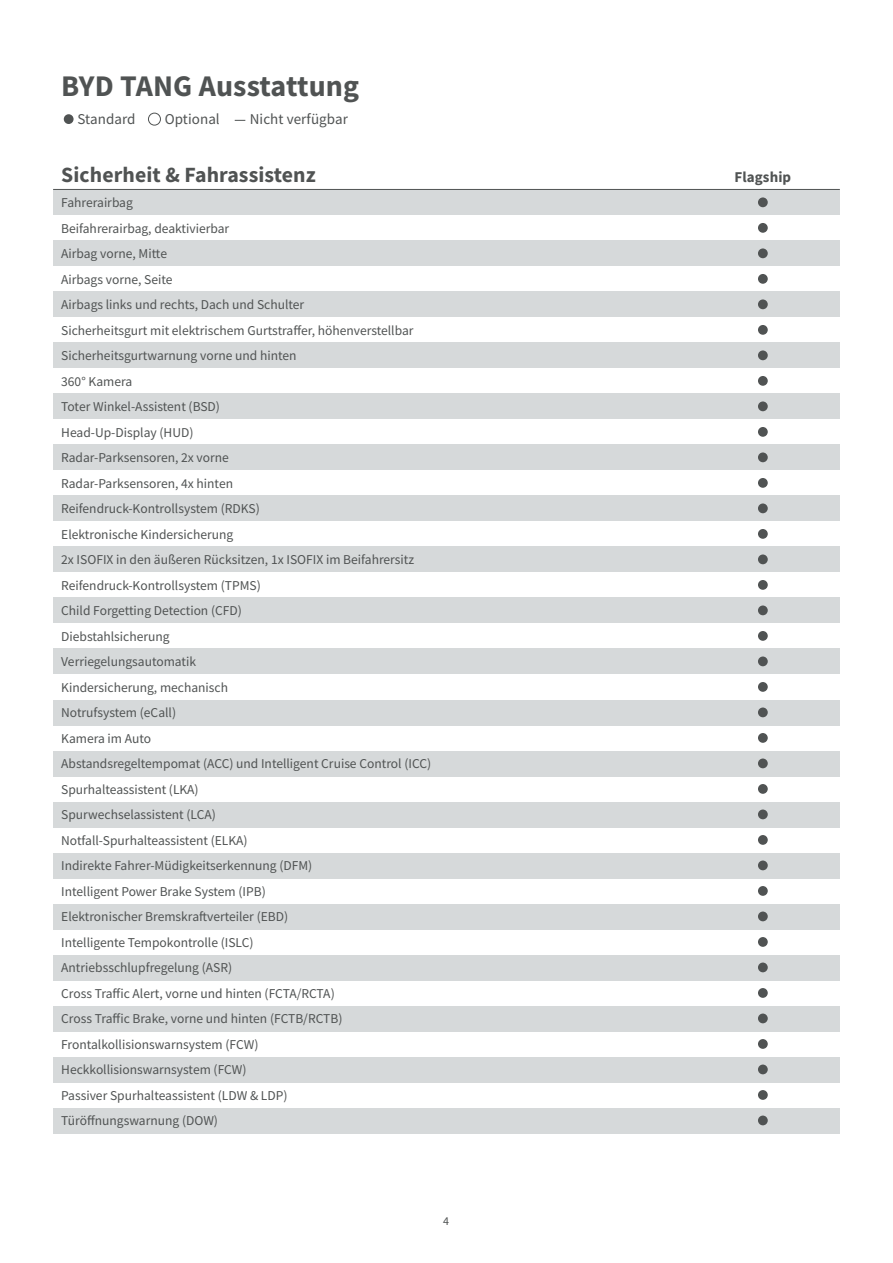
<style>
.page{position:relative;width:893px;height:1263px;background:#fff}
.page>*{position:absolute;margin:0;border:0;box-sizing:border-box;transform-origin:0 0}
.t1{font:700 30px "Source Sans Pro";letter-spacing:.005em;color:#505353}
.t2{font:700 21.75px "Source Sans Pro";letter-spacing:.005em;color:#505353}
.t3{font:15px "Source Sans Pro";letter-spacing:.005em;color:#505353}
.t4{font:700 15px "Source Sans Pro";letter-spacing:.005em;color:#505353}
.t5{font:13.5px/25.5px "Source Sans Pro";color:#505353}
.t6{font:12px "Source Sans Pro";color:#505353}
</style>
<div class="page">
<div style="left:64px;top:114px;width:10px;height:10px;background:#505353;border-radius:50%"></div>
<div style="left:148px;top:113px;width:13px;height:12px;border:1px solid #505353;border-radius:50%"></div>
<div style="left:53px;top:189px;width:787px;height:26px;background:#d6d9da"></div>
<div style="left:53px;top:240px;width:787px;height:26px;background:#d6d9da"></div>
<div style="left:53px;top:291px;width:787px;height:26px;background:#d6d9da"></div>
<div style="left:53px;top:342px;width:787px;height:26px;background:#d6d9da"></div>
<div style="left:53px;top:394px;width:787px;height:25px;background:#d6d9da"></div>
<div style="left:53px;top:445px;width:787px;height:25px;background:#d6d9da"></div>
<div style="left:53px;top:496px;width:787px;height:25px;background:#d6d9da"></div>
<div style="left:53px;top:547px;width:787px;height:25px;background:#d6d9da"></div>
<div style="left:53px;top:598px;width:787px;height:25px;background:#d6d9da"></div>
<div style="left:53px;top:649px;width:787px;height:25px;background:#d6d9da"></div>
<div style="left:53px;top:700px;width:787px;height:25px;background:#d6d9da"></div>
<div style="left:53px;top:751px;width:787px;height:25px;background:#d6d9da"></div>
<div style="left:53px;top:802px;width:787px;height:25px;background:#d6d9da"></div>
<div style="left:53px;top:853px;width:787px;height:25px;background:#d6d9da"></div>
<div style="left:53px;top:904px;width:787px;height:25px;background:#d6d9da"></div>
<div style="left:53px;top:955px;width:787px;height:25px;background:#d6d9da"></div>
<div style="left:53px;top:1006px;width:787px;height:25px;background:#d6d9da"></div>
<div style="left:53px;top:1057px;width:787px;height:25px;background:#d6d9da"></div>
<div style="left:53px;top:1108px;width:787px;height:25px;background:#d6d9da"></div>
<div style="left:758px;top:197px;width:10px;height:10px;background:#505353;border-radius:50%"></div>
<div style="left:758px;top:223px;width:10px;height:10px;background:#505353;border-radius:50%"></div>
<div style="left:758px;top:248px;width:10px;height:10px;background:#505353;border-radius:50%"></div>
<div style="left:758px;top:274px;width:10px;height:10px;background:#505353;border-radius:50%"></div>
<div style="left:758px;top:299px;width:10px;height:10px;background:#505353;border-radius:50%"></div>
<div style="left:758px;top:325px;width:10px;height:10px;background:#505353;border-radius:50%"></div>
<div style="left:758px;top:350px;width:10px;height:10px;background:#505353;border-radius:50%"></div>
<div style="left:758px;top:376px;width:10px;height:10px;background:#505353;border-radius:50%"></div>
<div style="left:758px;top:401px;width:10px;height:10px;background:#505353;border-radius:50%"></div>
<div style="left:758px;top:427px;width:10px;height:10px;background:#505353;border-radius:50%"></div>
<div style="left:758px;top:452px;width:10px;height:10px;background:#505353;border-radius:50%"></div>
<div style="left:758px;top:478px;width:10px;height:10px;background:#505353;border-radius:50%"></div>
<div style="left:758px;top:503px;width:10px;height:10px;background:#505353;border-radius:50%"></div>
<div style="left:758px;top:529px;width:10px;height:10px;background:#505353;border-radius:50%"></div>
<div style="left:758px;top:554px;width:10px;height:10px;background:#505353;border-radius:50%"></div>
<div style="left:758px;top:580px;width:10px;height:10px;background:#505353;border-radius:50%"></div>
<div style="left:758px;top:605px;width:10px;height:10px;background:#505353;border-radius:50%"></div>
<div style="left:758px;top:631px;width:10px;height:10px;background:#505353;border-radius:50%"></div>
<div style="left:758px;top:656px;width:10px;height:10px;background:#505353;border-radius:50%"></div>
<div style="left:758px;top:682px;width:10px;height:10px;background:#505353;border-radius:50%"></div>
<div style="left:758px;top:707px;width:10px;height:10px;background:#505353;border-radius:50%"></div>
<div style="left:758px;top:733px;width:10px;height:10px;background:#505353;border-radius:50%"></div>
<div style="left:758px;top:758px;width:10px;height:10px;background:#505353;border-radius:50%"></div>
<div style="left:758px;top:784px;width:10px;height:10px;background:#505353;border-radius:50%"></div>
<div style="left:758px;top:809px;width:10px;height:10px;background:#505353;border-radius:50%"></div>
<div style="left:758px;top:835px;width:10px;height:10px;background:#505353;border-radius:50%"></div>
<div style="left:758px;top:860px;width:10px;height:10px;background:#505353;border-radius:50%"></div>
<div style="left:758px;top:886px;width:10px;height:10px;background:#505353;border-radius:50%"></div>
<div style="left:758px;top:911px;width:10px;height:10px;background:#505353;border-radius:50%"></div>
<div style="left:758px;top:937px;width:10px;height:10px;background:#505353;border-radius:50%"></div>
<div style="left:758px;top:962px;width:10px;height:10px;background:#505353;border-radius:50%"></div>
<div style="left:758px;top:988px;width:10px;height:10px;background:#505353;border-radius:50%"></div>
<div style="left:758px;top:1013px;width:10px;height:10px;background:#505353;border-radius:50%"></div>
<div style="left:758px;top:1039px;width:10px;height:10px;background:#505353;border-radius:50%"></div>
<div style="left:758px;top:1064px;width:10px;height:10px;background:#505353;border-radius:50%"></div>
<div style="left:758px;top:1090px;width:10px;height:10px;background:#505353;border-radius:50%"></div>
<div style="left:758px;top:1115px;width:10px;height:10px;background:#505353;border-radius:50%"></div>
<hr style="left:53px;top:189px;width:787px;height:1px;background:#505353">
<h1 class="t1" style="left:61px;top:65px;width:299px">BYD TANG Ausstattung</h1>
<p class="t3" style="left:78px;top:110px;width:59px">Standard</p>
<p class="t3" style="left:165px;top:110px;width:57px">Optional</p>
<p class="t3" style="left:250px;top:110px;width:100px">Nicht verfügbar</p>
<h2 class="t2" style="left:61px;top:160px;width:256px">Sicherheit &amp; Fahrassistenz</h2>
<p class="t4" style="left:735px;top:167px;width:58px">Flagship</p>
<p class="t5" style="left:61px;top:190px;width:371px">Fahrerairbag<br>Beifahrerairbag, deaktivierbar<br>Airbag vorne, Mitte<br>Airbags vorne, Seite<br>Airbags links und rechts, Dach und Schulter<br>Sicherheitsgurt mit elektrischem Gurtstraffer, höhenverstellbar Sicherheitsgurtwarnung vorne und hinten<br>360° Kamera<br>Toter Winkel-Assistent (BSD)<br>Head-Up-Display (HUD)<br>Radar-Parksensoren, 2x vorne<br>Radar-Parksensoren, 4x hinten<br>Reifendruck-Kontrollsystem (RDKS)<br>Elektronische Kindersicherung<br>2x ISOFIX in den äußeren Rücksitzen, 1x ISOFIX im Beifahrersitz Reifendruck-Kontrollsystem (TPMS)<br>Child Forgetting Detection (CFD)<br>Diebstahlsicherung<br>Verriegelungsautomatik<br>Kindersicherung, mechanisch<br>Notrufsystem (eCall)<br>Kamera im Auto<br>Abstandsregeltempomat (ACC) und Intelligent Cruise Control (ICC)<br>Spurhalteassistent (LKA)<br>Spurwechselassistent (LCA)<br>Notfall-Spurhalteassistent (ELKA)<br>Indirekte Fahrer-Müdigkeitserkennung (DFM)<br>Intelligent Power Brake System (IPB)<br>Elektronischer Bremskraftverteiler (EBD)<br>Intelligente Tempokontrolle (ISLC)<br>Antriebsschlupfregelung (ASR)<br>Cross Traffic Alert, vorne und hinten (FCTA/RCTA)<br>Cross Traffic Brake, vorne und hinten (FCTB/RCTB)<br>Frontalkollisionswarnsystem (FCW)<br>Heckkollisionswarnsystem (FCW)<br>Passiver Spurhalteassistent (LDW &amp; LDP)<br>Türöffnungswarnung (DOW)</p>
<p class="t6" style="left:443px;top:1213px;width:7px">4</p>
</div>
